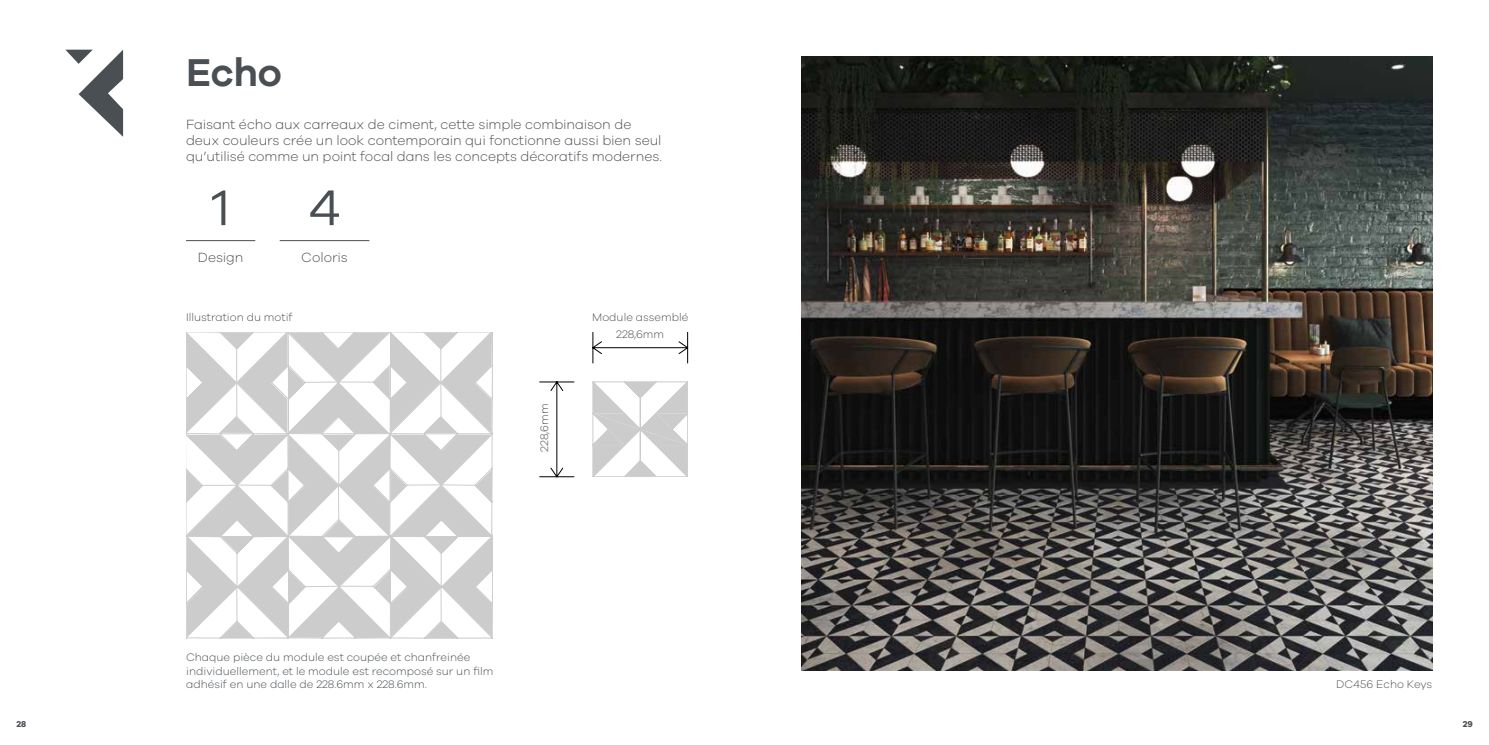
<style>
.page{position:relative;width:1489px;height:745px;background:#fff}
.page>*{position:absolute;margin:0;border:0;box-sizing:border-box;transform-origin:0 0}
.t1{font:51.62px "Galano Grotesque";color:#4a4f54}
.t2{font:600 40px "Galano Grotesque";color:#4a4f54}
.t3{font:300 13.75px/16.2px "Galano Grotesque";letter-spacing:-.005em;color:#4a4f54}
.t4{font:300 11.25px/13.5px "Galano Grotesque";color:#4a4f54}
.t5{font:700 8.75px "Galano Grotesque";color:#4a4f54}
</style>
<div class="page">
<svg style="left:539px;top:332px;width:148px;height:144px"></svg>
<hr style="left:186px;top:240px;width:69px;height:1px;background:#4a4f54">
<hr style="left:280px;top:240px;width:89px;height:1px;background:#4a4f54">
<svg style="left:66px;top:50px;width:57px;height:87px"></svg>
<svg style="left:186px;top:332px;width:306px;height:306px"></svg>
<img style="left:801px;top:57px;width:630px;height:613px">
<p class="t5" style="left:16px;top:718px;width:11px">28</p>
<h2 class="t2" style="left:186px;top:48px;width:97px">Echo</h2>
<p class="t3" style="left:186px;top:115px;width:477px">Faisant écho aux carreaux de ciment, cette simple combinaison de deux couleurs crée un look contemporain qui fonctionne aussi bien seul qu’utilisé comme un point focal dans les concepts décoratifs modernes.</p>
<h1 class="t1" style="left:211px;top:177px;width:20px">1</h1>
<p class="t3" style="left:198px;top:248px;width:47px">Design</p>
<h1 class="t1" style="left:308px;top:177px;width:34px">4</h1>
<p class="t3" style="left:301px;top:248px;width:48px">Coloris</p>
<p class="t4" style="left:186px;top:309px;width:108px">Illustration du motif</p>
<p class="t4" style="left:592px;top:309px;width:98px">Module assemblé</p>
<p class="t4" style="left:537px;top:451px;width:49px;rotate:-90deg">228,6mm</p>
<p class="t4" style="left:616px;top:327px;width:49px">228,6mm</p>
<p class="t4" style="left:186px;top:649px;width:309px">Chaque pièce du module est coupée et chanfreinée individuellement, et le module est recomposé sur un film adhésif en une dalle de 228.6mm x 228.6mm.</p>
<p class="t4" style="left:1335px;top:676px;width:98px">DC456 Echo Keys</p>
<p class="t5" style="left:1462px;top:718px;width:12px">29</p>
</div>
